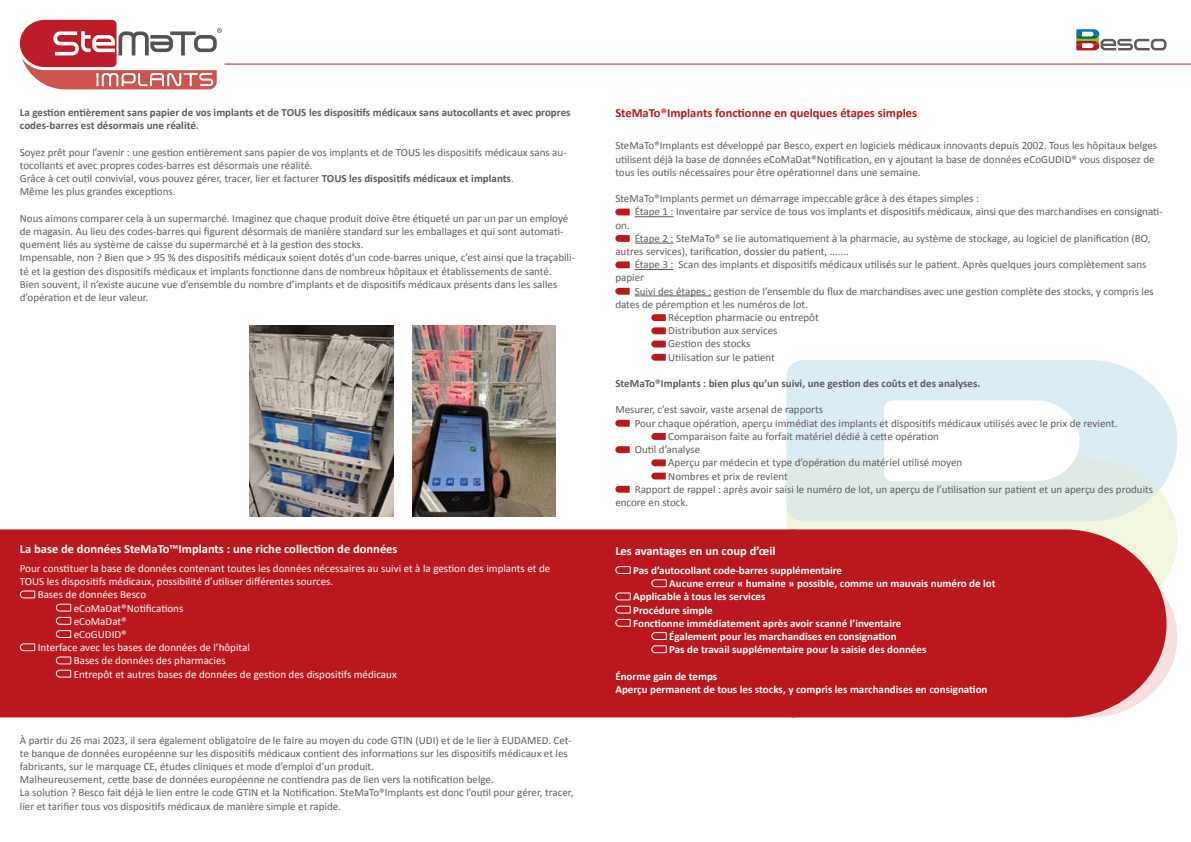
<style>
.page{position:relative;width:1191px;height:842px;background:#fff}
.page>*{position:absolute;margin:0;border:0;box-sizing:border-box;transform-origin:0 0}
.t1{font:700 12.5px "Calibri";color:#fff}
.t2{font:700 12.5px "Calibri";color:#bb181d}
.t3{font:11px/13.2px "Calibri";color:#605b5b}
.t4{font:700 11px/13.2px "Calibri";color:#fff}
.t5{font:11px "Calibri";color:#fff}
.t6{font:700 11px/13.2px "Calibri";color:#605b5b}
.s1{font-weight:700}
</style>
<div class="page">
<hr style="left:225px;top:64px;width:966px;height:1px;background:#bb181d">
<svg style="left:1076px;top:29px;width:90px;height:21px"></svg>
<svg style="left:786px;top:490px;width:391px;height:88px;background:#f1f6e2"></svg>
<svg style="left:786px;top:360px;width:391px;height:130px;fill:#dcecf4"></svg>
<svg style="left:786px;top:458px;width:373px;height:63px"></svg>
<svg style="left:1166px;top:598px;width:11px;height:78px"></svg>
<div style="left:810px;top:529px;width:356px;height:188px;background:#bb181d"></div>
<div style="left:0;top:529px;width:810px;height:188px;background:#bb181d"></div>
<svg style="left:20px;top:20px;width:202px;height:69px"></svg>
<img style="left:249px;top:325px;width:144px;height:192px">
<img style="left:412px;top:325px;width:143px;height:192px">
<svg style="left:19px;top:590px;width:17px;height:9px"></svg>
<svg style="left:55px;top:603px;width:17px;height:36px"></svg>
<svg style="left:19px;top:642px;width:17px;height:10px"></svg>
<svg style="left:55px;top:656px;width:17px;height:22px"></svg>
<hr style="left:634px;top:216px;width:39px;height:1px;background:#605b5b">
<hr style="left:634px;top:243px;width:39px;height:1px;background:#605b5b">
<hr style="left:634px;top:269px;width:39px;height:1px;background:#605b5b">
<hr style="left:634px;top:296px;width:77px;height:1px;background:#605b5b">
<svg style="left:615px;top:209px;width:15px;height:6px"></svg>
<svg style="left:615px;top:235px;width:15px;height:7px"></svg>
<svg style="left:615px;top:261px;width:15px;height:7px"></svg>
<svg style="left:615px;top:288px;width:15px;height:7px"></svg>
<svg style="left:651px;top:314px;width:15px;height:7px"></svg>
<svg style="left:651px;top:327px;width:15px;height:7px"></svg>
<svg style="left:651px;top:341px;width:15px;height:6px"></svg>
<svg style="left:651px;top:354px;width:15px;height:7px"></svg>
<svg style="left:615px;top:420px;width:15px;height:7px"></svg>
<svg style="left:651px;top:433px;width:15px;height:7px"></svg>
<svg style="left:615px;top:446px;width:15px;height:7px"></svg>
<svg style="left:651px;top:459px;width:15px;height:7px"></svg>
<svg style="left:651px;top:473px;width:15px;height:6px"></svg>
<svg style="left:615px;top:486px;width:15px;height:7px"></svg>
<svg style="left:614px;top:565px;width:17px;height:10px"></svg>
<svg style="left:650px;top:578px;width:17px;height:10px"></svg>
<svg style="left:614px;top:592px;width:17px;height:35px"></svg>
<svg style="left:650px;top:631px;width:17px;height:23px"></svg>
<p class="t6" style="left:20px;top:106px;width:552px">La gestion entièrement sans papier de vos implants et de TOUS les dispositifs médicaux sans autocollants et avec propres codes-barres est désormais une réalité.</p>
<p class="t3" style="left:20px;top:145px;width:548px">Soyez prêt pour l’avenir : une gestion entièrement sans papier de vos implants et de TOUS les dispositifs médicaux sans au&shy;tocollants et avec propres codes-barres est désormais une réalité.<br>Grâce à cet outil convivial, vous pouvez gérer, tracer, lier et facturer <span class="s1">TOUS les dispositifs médicaux et implants</span>.<br>Même les plus grandes exceptions.</p>
<p class="t3" style="left:20px;top:211px;width:557px">Nous aimons comparer cela à un supermarché. Imaginez que chaque produit doive être étiqueté un par un par un employé de magasin. Au lieu des codes-barres qui figurent désormais de manière standard sur les emballages et qui sont automati&shy;quement liés au système de caisse du supermarché et à la gestion des stocks.<br>Impensable, non ? Bien que &gt; 95 % des dispositifs médicaux soient dotés d’un code-barres unique, c’est ainsi que la traçabili&shy;té et la gestion des dispositifs médicaux et implants fonctionne dans de nombreux hôpitaux et établissements de santé.<br>Bien souvent, il n’existe aucune vue d’ensemble du nombre d’implants et de dispositifs médicaux présents dans les salles d’opération et de leur valeur.</p>
<p class="t1" style="left:20px;top:540px;width:379px">La base de données SteMaTo™Implants : une riche collection de données</p>
<p class="t5" style="left:20px;top:561px;width:532px">Pour constituer la base de données contenant toutes les données nécessaires au suivi et à la gestion des implants et de</p>
<p class="t5" style="left:20px;top:574px;width:315px">TOUS les dispositifs médicaux, possibilité d’utiliser différentes sources.</p>
<p class="t5" style="left:38px;top:587px;width:110px">Bases de données Besco</p>
<p class="t5" style="left:74px;top:600px;width:111px">eCoMaDat®Notifications</p>
<p class="t5" style="left:74px;top:613px;width:55px">eCoMaDat®</p>
<p class="t5" style="left:74px;top:627px;width:55px">eCoGUDID®</p>
<p class="t5" style="left:38px;top:640px;width:214px">Interface avec les bases de données de l’hôpital</p>
<p class="t5" style="left:74px;top:653px;width:154px">Bases de données des pharmacies</p>
<p class="t5" style="left:74px;top:666px;width:324px">Entrepôt et autres bases de données de gestion des dispositifs médicaux</p>
<p class="t3" style="left:20px;top:733px;width:555px">À partir du 26 mai 2023, il sera également obligatoire de le faire au moyen du code GTIN (UDI) et de le lier à EUDAMED. Cet&shy;te banque de données européenne sur les dispositifs médicaux contient des informations sur les dispositifs médicaux et les fabricants, sur le marquage CE, études cliniques et mode d’emploi d’un produit.<br>Malheureusement, cette base de données européenne ne contiendra pas de lien vers la notification belge.<br>La solution ? Besco fait déjà le lien entre le code GTIN et la Notification. SteMaTo®Implants est donc l’outil pour gérer, tracer, lier et tarifier tous vos dispositifs médicaux de manière simple et rapide.</p>
<p class="t2" style="left:615px;top:104px;width:303px">SteMaTo®Implants fonctionne en quelques étapes simples</p>
<p class="t3" style="left:615px;top:139px;width:543px">SteMaTo®Implants est développé par Besco, expert en logiciels médicaux innovants depuis 2002. Tous les hôpitaux belges utilisent déjà la base de données eCoMaDat®Notification, en y ajoutant la base de données eCoGUDID® vous disposez de tous les outils nécessaires pour être opérationnel dans une semaine.</p>
<p class="t3" style="left:615px;top:192px;width:365px">SteMaTo®Implants permet un démarrage impeccable grâce à des étapes simples :</p>
<p class="t3" style="left:634px;top:205px;width:529px">Étape 1 : Inventaire par service de tous vos implants et dispositifs médicaux, ainsi que des marchandises en consignati-</p>
<p class="t3" style="left:615px;top:218px;width:16px">on.</p>
<p class="t3" style="left:634px;top:231px;width:517px">Étape 2 : SteMaTo® se lie automatiquement à la pharmacie, au système de stockage, au logiciel de planification (BO,</p>
<p class="t3" style="left:615px;top:244px;width:235px">autres services), tarification, dossier du patient, .......</p>
<p class="t3" style="left:634px;top:258px;width:513px">Étape 3 : Scan des implants et dispositifs médicaux utilisés sur le patient. Après quelques jours complètement sans</p>
<p class="t3" style="left:615px;top:271px;width:30px">papier</p>
<p class="t3" style="left:634px;top:284px;width:520px">Suivi des étapes : gestion de l’ensemble du flux de marchandises avec une gestion complète des stocks, y compris les</p>
<p class="t3" style="left:615px;top:297px;width:194px">dates de péremption et les numéros de lot.</p>
<p class="t3" style="left:668px;top:310px;width:152px">Réception pharmacie ou entrepôt</p>
<p class="t3" style="left:668px;top:324px;width:111px">Distribution aux services</p>
<p class="t3" style="left:668px;top:337px;width:84px">Gestion des stocks</p>
<p class="t3" style="left:668px;top:350px;width:108px">Utilisation sur le patient</p>
<p class="t6" style="left:615px;top:376px;width:367px">SteMaTo®Implants : bien plus qu’un suivi, une gestion des coûts et des analyses.</p>
<p class="t3" style="left:615px;top:403px;width:209px">Mesurer, c’est savoir, vaste arsenal de rapports</p>
<p class="t3" style="left:634px;top:416px;width:484px">Pour chaque opération, aperçu immédiat des implants et dispositifs médicaux utilisés avec le prix de revient.</p>
<p class="t3" style="left:668px;top:429px;width:272px">Comparaison faite au forfait matériel dédié à cette opération</p>
<p class="t3" style="left:634px;top:442px;width:67px">Outil d’analyse</p>
<p class="t3" style="left:668px;top:456px;width:296px">Aperçu par médecin et type d’opération du matériel utilisé moyen</p>
<p class="t3" style="left:668px;top:469px;width:121px">Nombres et prix de revient</p>
<p class="t3" style="left:634px;top:482px;width:520px">Rapport de rappel : après avoir saisi le numéro de lot, un aperçu de l’utilisation sur patient et un aperçu des produits</p>
<p class="t3" style="left:615px;top:495px;width:74px">encore en stock.</p>
<p class="t1" style="left:615px;top:542px;width:162px">Les avantages en un coup d’œil</p>
<p class="t4" style="left:633px;top:563px;width:210px">Pas d’autocollant code-barres supplémentaire</p>
<p class="t4" style="left:669px;top:576px;width:328px">Aucune erreur « humaine » possible, comme un mauvais numéro de lot</p>
<p class="t4" style="left:633px;top:590px;width:134px">Applicable à tous les services</p>
<p class="t4" style="left:633px;top:603px;width:81px">Procédure simple</p>
<p class="t4" style="left:633px;top:616px;width:270px">Fonctionne immédiatement après avoir scanné l’inventaire</p>
<p class="t4" style="left:669px;top:629px;width:229px">Également pour les marchandises en consignation</p>
<p class="t4" style="left:669px;top:642px;width:259px">Pas de travail supplémentaire pour la saisie des données</p>
<p class="t4" style="left:615px;top:669px;width:374px">Énorme gain de temps<br>Aperçu permanent de tous les stocks, y compris les marchandises en consignation</p>
</div>
